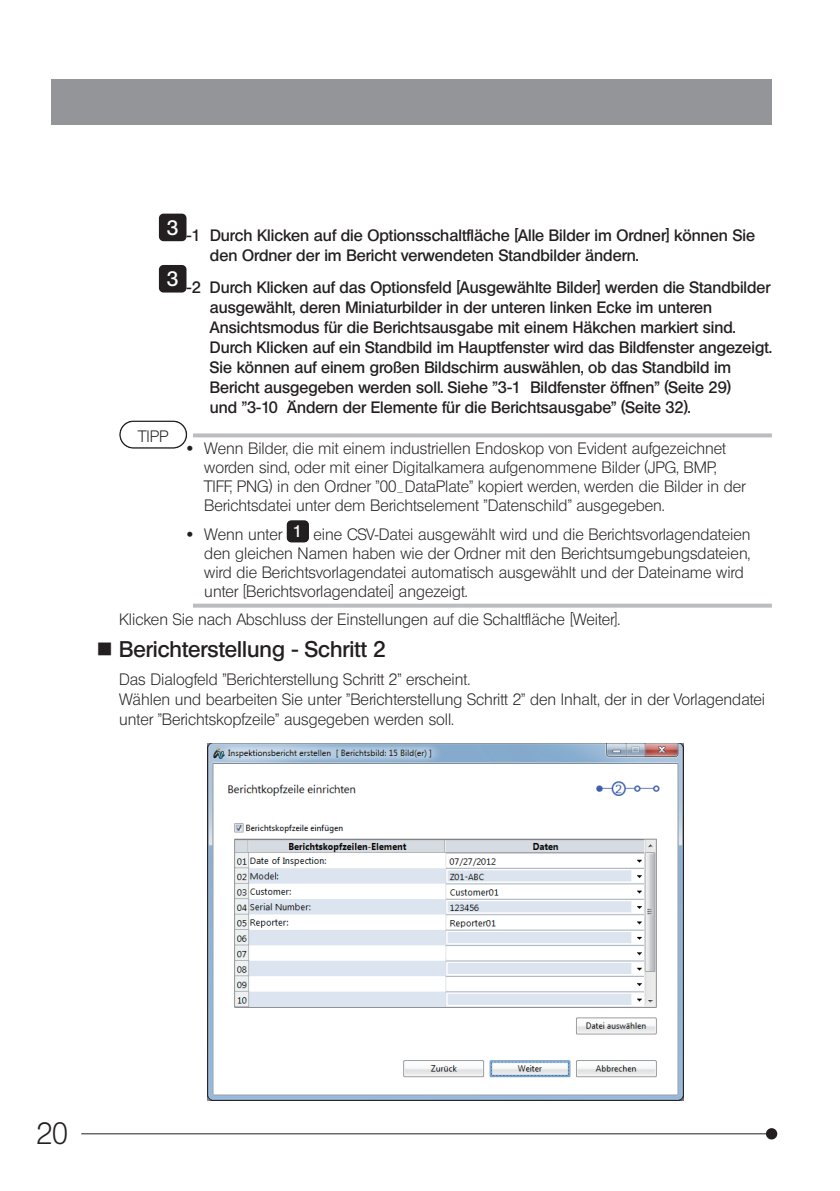
<style>
.page{position:relative;width:840px;height:1191px;background:#fff}
.page>*{position:absolute;margin:0;border:0;box-sizing:border-box;transform-origin:0 0}
.t1{font:30px "Olympus Leicht Normal";color:#231f20}
.t2{font:22px "Olympus Leicht Halbfett";color:#231f20}
.t3{font:16px/19.2px "Olympus Leicht Normal";color:#231f20}
.t4{font:16px/20px "Olympus Leicht Halbfett";color:#231f20}
.s1{font-family:"Olympus Leicht Halbfett"}
</style>
<div class="page">
<img style="left:208px;top:743px;width:474px;height:357px">
<div style="left:765px;top:1128px;width:11px;height:11px;background:#231f20;border-radius:50%"></div>
<hr style="left:81px;top:1133px;width:690px;height:1px;background:#231f20">
<div style="left:51px;top:79px;width:720px;height:46px;background:#939598"></div>
<svg style="left:193px;top:433px;width:578px;height:4px;background:#c3c4c6"></svg>
<svg style="left:193px;top:603px;width:578px;height:4px;background:#c7c7ca"></svg>
<div style="left:159px;top:214px;width:27px;height:27px;background:#231f20;border-radius:5px"></div>
<div style="left:159px;top:265px;width:27px;height:27px;background:#231f20;border-radius:5px"></div>
<svg style="left:286px;top:520px;width:23px;height:22px"></svg>
<svg style="left:286px;top:521px;width:23px;height:21px"></svg>
<div style="left:119px;top:420px;width:68px;height:29px;border:2px solid #231f20;border-radius:13px"></div>
<p class="t4" style="left:210px;top:225px;width:546px;text-indent:-43px"><sup>3</sup> -1 Durch Klicken auf die Optionsschaltfläche [Alle Bilder im Ordner] können Sie den Ordner der im Bericht verwendeten Standbilder ändern.</p>
<p class="t4" style="left:210px;top:277px;width:563px;text-indent:-43px"><sup>3</sup> -2 Durch Klicken auf das Optionsfeld [Ausgewählte Bilder] werden die Standbilder ausgewählt, deren Miniaturbilder in der unteren linken Ecke im unteren Ansichtsmodus für die Berichtsausgabe mit einem Häkchen markiert sind.<br>Durch Klicken auf ein Standbild im Hauptfenster wird das Bildfenster angezeigt.<br>Sie können auf einem großen Bildschirm auswählen, ob das Standbild im Bericht ausgegeben werden soll. Siehe "3-1 Bildfenster öffnen" (Seite 29)<br>und "3-10 Ändern der Elemente für die Berichtsausgabe" (Seite 32).</p>
<p class="t3" style="left:204px;top:438px;width:542px;text-indent:-17px"><span class="s1">·</span> Wenn Bilder, die mit einem industriellen Endoskop von Evident aufgezeichnet worden sind, oder mit einer Digitalkamera aufgenommene Bilder (JPG, BMP, TIFF, PNG) in den Ordner "00_DataPlate" kopiert werden, werden die Bilder in der Berichtsdatei unter dem Berichtselement "Datenschild" ausgegeben.</p>
<p class="t3" style="left:204px;top:524px;width:547px;text-indent:-17px"><span class="s1">·</span> Wenn unter <sup>1</sup> eine CSV-Datei ausgewählt wird und die Berichtsvorlagendateien den gleichen Namen haben wie der Ordner mit den Berichtsumgebungsdateien, wird die Berichtsvorlagendatei automatisch ausgewählt und der Dateiname wird unter [Berichtsvorlagendatei] angezeigt.</p>
<p class="t3" style="left:119px;top:609px;width:502px">Klicken Sie nach Abschluss der Einstellungen auf die Schaltfläche [Weiter].</p>
<p class="t3" style="left:138px;top:426px;width:32px">TIPP</p>
<h2 class="t2" style="left:96px;top:636px;width:291px">■ Berichterstellung - Schritt 2</h2>
<p class="t3" style="left:119px;top:670px;width:647px;line-height:20px">Das Dialogfeld "Berichterstellung Schritt 2" erscheint.<br>Wählen und bearbeiten Sie unter "Berichterstellung Schritt 2" den Inhalt, der in der Vorlagendatei unter "Berichtskopfzeile" ausgegeben werden soll.</p>
<h1 class="t1" style="left:36px;top:1115px;width:33px">20</h1>
</div>
